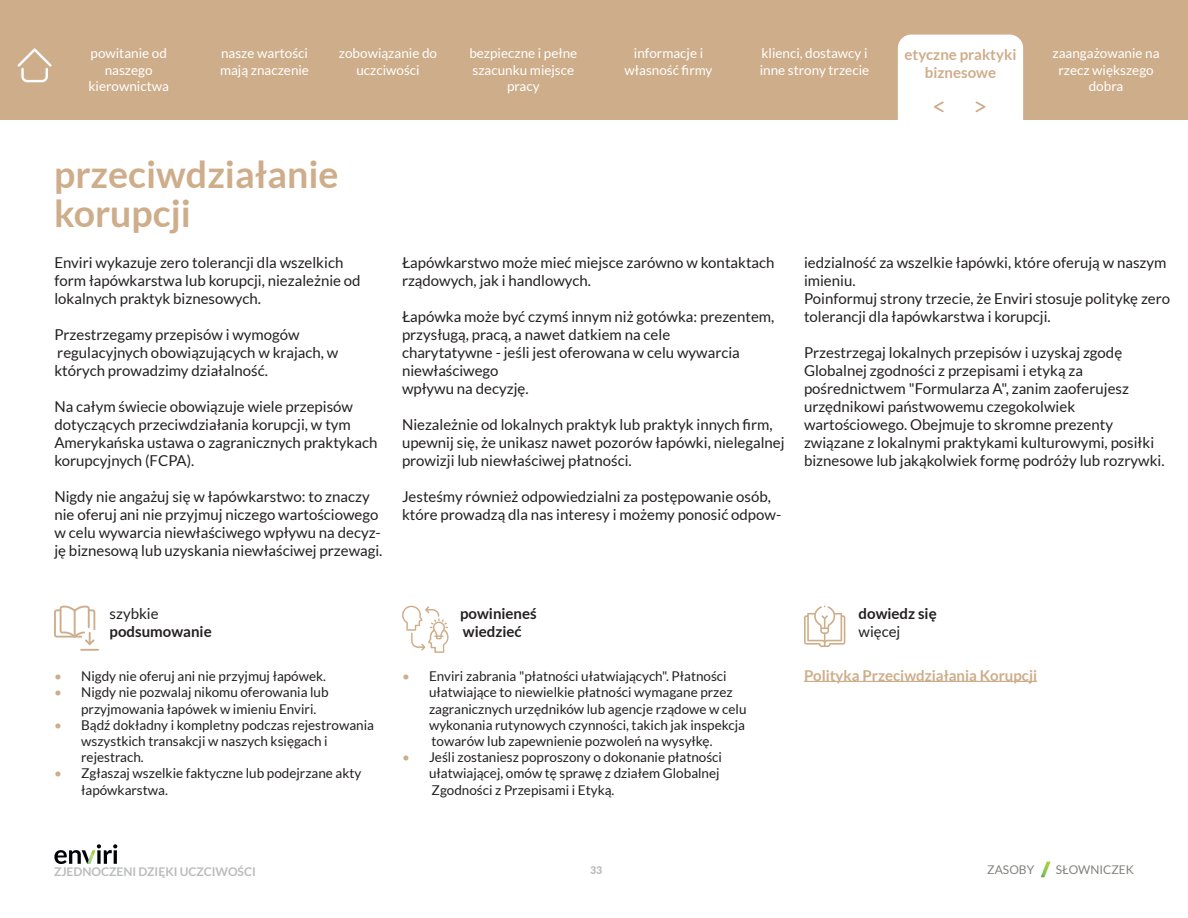
<style>
.page{position:relative;width:1188px;height:918px;background:#fff}
.page>*{position:absolute;margin:0;border:0;box-sizing:border-box;transform-origin:0 0}
.t1{font:700 37.5px/39px "Lato";color:#cead8a}
.t2{font:15px/18px "Lato";color:#231f20}
.t3{font:700 15px/18px "Lato";color:#cead8a;text-align:center}
.t4{font:700 15px/18px "Lato";color:#231f20}
.t5{font:13.5px/16.2px "Lato";color:#231f20}
.t6{font:13.5px/16.2px "Lato";color:#fff;text-align:center}
.t7{font:700 12px "Lato";color:#bbbcbc}
.t8{font:12px "Lato";color:#81817d}
.t9{font:900 10.5px "Lato";color:#bbbcbc}
.s1{font-weight:400}
.s2{color:#cead8a}
</style>
<div class="page">
<svg style="left:54px;top:844px;width:63px;height:20px"></svg>
<svg style="left:1041px;top:862px;width:10px;height:15px"></svg>
<div style="left:0;top:0;width:1188px;height:120px;background:#cead8a"></div>
<svg style="left:18px;top:48px;width:34px;height:34px"></svg>
<div style="left:898px;top:35px;width:125px;height:98px;background:#fff;border-radius:14px"></div>
<svg style="left:976px;top:101px;width:9px;height:11px"></svg>
<svg style="left:934px;top:101px;width:10px;height:11px"></svg>
<svg style="left:804px;top:606px;width:41px;height:41px"></svg>
<svg style="left:54px;top:606px;width:45px;height:45px"></svg>
<hr style="left:74px;top:609px;width:2px;height:29px;background:#cead8a">
<svg style="left:402px;top:606px;width:47px;height:47px"></svg>
<hr style="left:804px;top:681px;width:233px;height:1px;background:#cead8a">
<p class="t6" style="left:469px;top:45px;width:110px">bezpieczne i pełne szacunku miejsce pracy</p>
<p class="t6" style="left:760px;top:45px;width:111px;text-align:left">klienci, dostawcy i inne strony trzecie</p>
<p class="t3" style="left:905px;top:45px;width:113px">etyczne praktyki biznesowe</p>
<p class="t6" style="left:89px;top:45px;width:82px">powitanie od naszego kierownictwa</p>
<p class="t6" style="left:339px;top:45px;width:100px">zobowiązanie do uczciwości</p>
<p class="t6" style="left:624px;top:45px;width:90px">informacje i własność firmy</p>
<p class="t6" style="left:220px;top:45px;width:91px;text-align:left">nasze wartości mają znaczenie</p>
<p class="t6" style="left:1053px;top:45px;width:109px">zaangażowanie na rzecz większego dobra</p>
<p class="t1" style="left:54px;top:155px;width:286px">przeciwdziałanie korupcji</p>
<p class="t2" style="left:54px;top:253px;width:308px">Enviri wykazuje zero tolerancji dla wszelkich form łapówkarstwa lub korupcji, niezależnie od lokalnych praktyk biznesowych.</p>
<p class="t2" style="left:54px;top:325px;width:285px">Przestrzegamy przepisów i wymogów regulacyjnych obowiązujących w krajach, w których prowadzimy działalność.</p>
<p class="t2" style="left:54px;top:397px;width:325px">Na całym świecie obowiązuje wiele przepisów dotyczących przeciwdziałania korupcji, w tym Amerykańska ustawa o zagranicznych praktykach korupcyjnych (FCPA).</p>
<p class="t2" style="left:54px;top:487px;width:330px">Nigdy nie angażuj się w łapówkarstwo: to znaczy nie oferuj ani nie przyjmuj niczego wartościowego w celu wywarcia niewłaściwego wpływu na decyz&shy;ję biznesową lub uzyskania niewłaściwej przewagi.</p>
<p class="t2" style="left:402px;top:253px;width:374px">Łapówkarstwo może mieć miejsce zarówno w kontaktach rządowych, jak i handlowych.</p>
<p class="t2" style="left:402px;top:307px;width:374px">Łapówka może być czymś innym niż gotówka: prezentem, przysługą, pracą, a nawet datkiem na cele<br>charytatywne - jeśli jest oferowana w celu wywarcia niewłaściwego<br>wpływu na decyzję.</p>
<p class="t2" style="left:402px;top:415px;width:384px">Niezależnie od lokalnych praktyk lub praktyk innych firm, upewnij się, że unikasz nawet pozorów łapówki, nielegalnej prowizji lub niewłaściwej płatności.</p>
<p class="t2" style="left:402px;top:487px;width:381px">Jesteśmy również odpowiedzialni za postępowanie osób, które prowadzą dla nas interesy i możemy ponosić odpow-</p>
<p class="t4" style="left:110px;top:604px;width:104px"><span class="s1">szybkie </span>podsumowanie</p>
<p class="t4" style="left:460px;top:605px;width:78px">powinieneś wiedzieć</p>
<p class="t5" style="left:54px;top:668px;width:274px"><span class="s2">•</span> Nigdy nie oferuj ani nie przyjmuj łapówek.</p>
<p class="t5" style="left:81px;top:684px;width:249px;text-indent:-27px"><span class="s2">•</span> Nigdy nie pozwalaj nikomu oferowania lub przyjmowania łapówek w imieniu Enviri.</p>
<p class="t5" style="left:81px;top:717px;width:294px;text-indent:-27px"><span class="s2">•</span> Bądź dokładny i kompletny podczas rejestrowania wszystkich transakcji w naszych księgach i rejestrach.</p>
<p class="t5" style="left:81px;top:765px;width:282px;text-indent:-27px"><span class="s2">•</span> Zgłaszaj wszelkie faktyczne lub podejrzane akty łapówkarstwa.</p>
<p class="t5" style="left:429px;top:668px;width:319px;text-indent:-27px"><span class="s2">•</span> Enviri zabrania "płatności ułatwiających". Płatności ułatwiające to niewielkie płatności wymagane przez zagranicznych urzędników lub agencje rządowe w celu wykonania rutynowych czynności, takich jak inspekcja towarów lub zapewnienie pozwoleń na wysyłkę.</p>
<p class="t5" style="left:429px;top:749px;width:295px;text-indent:-27px"><span class="s2">•</span> Jeśli zostaniesz poproszony o dokonanie płatności ułatwiającej, omów tę sprawę z działem Globalnej<br>Zgodności z Przepisami i Etyką.</p>
<p class="t2" style="left:804px;top:253px;width:364px">iedzialność za wszelkie łapówki, które oferują w naszym imieniu.</p>
<p class="t2" style="left:804px;top:289px;width:368px">Poinformuj strony trzecie, że Enviri stosuje politykę zero tolerancji dla łapówkarstwa i korupcji.</p>
<p class="t2" style="left:804px;top:343px;width:362px">Przestrzegaj lokalnych przepisów i uzyskaj zgodę Globalnej zgodności z przepisami i etyką za pośrednictwem "Formularza A", zanim zaoferujesz urzędnikowi państwowemu czegokolwiek wartościowego. Obejmuje to skromne prezenty związane z lokalnymi praktykami kulturowymi, posiłki biznesowe lub jakąkolwiek formę podróży lub rozrywki.</p>
<p class="t4" style="left:859px;top:604px;width:80px">dowiedz się <span class="s1">więcej</span></p>
<p class="t3" style="left:804px;top:666px;width:235px">Polityka Przeciwdziałania Korupcji</p>
<p class="t7" style="left:54px;top:864px;width:204px">ZJEDNOCZENI DZIĘKI UCZCIWOŚCI</p>
<p class="t9" style="left:590px;top:864px;width:14px">33</p>
<p class="t8" style="left:987px;top:863px;width:48px">ZASOBY</p>
<p class="t8" style="left:1056px;top:863px;width:80px">SŁOWNICZEK</p>
</div>
